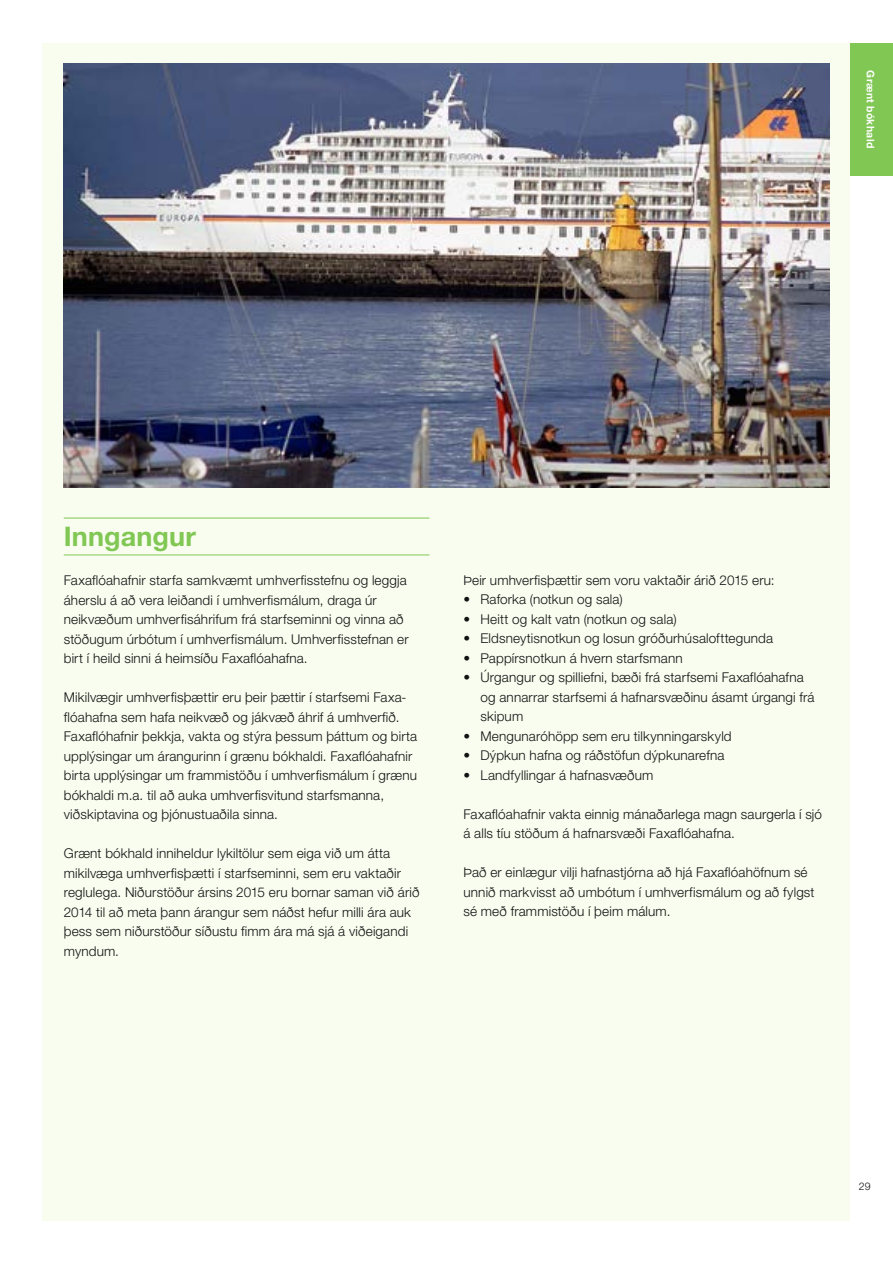
<style>
.page{position:relative;width:893px;height:1263px;background:#fff}
.page>*{position:absolute;margin:0;border:0;box-sizing:border-box;transform-origin:0 0}
.t1{font:700 27px "Helvetica Neue LT Std";letter-spacing:.005em;color:#81c754}
.t2{font:300 13.5px/19.5px "Helvetica Neue LT Std";letter-spacing:.01em;color:#111212}
.t3{font:700 10.5px "Helvetica Neue LT Std";letter-spacing:.03em;color:#fff}
.t4{font:300 10.5px "Helvetica Neue LT Std";color:#111212}
</style>
<div class="page">
<div style="left:43px;top:43px;width:807px;height:1177px;background:#f8fdef"></div>
<div style="left:850px;top:43px;width:43px;height:133px;background:#81c754"></div>
<hr style="left:64px;top:518px;width:365px;height:1px;background:#81c754">
<hr style="left:64px;top:555px;width:365px;height:1px;background:#81c754">
<img style="left:64px;top:64px;width:765px;height:424px">
<p class="t3" style="left:877px;top:70px;width:79px;rotate:90deg">Grænt bókhald</p>
<h1 class="t1" style="left:64px;top:520px;width:134px">Inngangur</h1>
<p class="t2" style="left:64px;top:570px;width:346px">Faxaflóahafnir starfa samkvæmt umhverfisstefnu og leggja áherslu á að vera leiðandi í umhverfismálum, draga úr neikvæðum umhverfisáhrifum frá starfseminni og vinna að stöðugum úrbótum í umhverfismálum. Umhverfisstefnan er birt í heild sinni á heimsíðu Faxaflóahafna.</p>
<p class="t2" style="left:64px;top:687px;width:355px">Mikilvægir umhverfisþættir eru þeir þættir í starfsemi Faxa&shy;flóahafna sem hafa neikvæð og jákvæð áhrif á umhverfið.<br>Faxaflóhafnir þekkja, vakta og stýra þessum þáttum og birta upplýsingar um árangurinn í grænu bókhaldi. Faxaflóahafnir birta upplýsingar um frammistöðu í umhverfismálum í grænu bókhaldi m.a. til að auka umhverfisvitund starfsmanna, viðskiptavina og þjónustuaðila sinna.</p>
<p class="t2" style="left:64px;top:843px;width:357px">Grænt bókhald inniheldur lykiltölur sem eiga við um átta mikilvæga umhverfisþætti í starfseminni, sem eru vaktaðir reglulega. Niðurstöður ársins 2015 eru bornar saman við árið 2014 til að meta þann árangur sem náðst hefur milli ára auk þess sem niðurstöður síðustu fimm ára má sjá á viðeigandi myndum.</p>
<p class="t2" style="left:463px;top:570px;width:313px">Þeir umhverfisþættir sem voru vaktaðir árið 2015 eru:</p>
<p class="t2" style="left:463px;top:590px;width:161px">• Raforka (notkun og sala)</p>
<p class="t2" style="left:463px;top:609px;width:215px">• Heitt og kalt vatn (notkun og sala)</p>
<p class="t2" style="left:463px;top:629px;width:311px">• Eldsneytisnotkun og losun gróðurhúsalofttegunda</p>
<p class="t2" style="left:463px;top:648px;width:221px">• Pappírsnotkun á hvern starfsmann</p>
<p class="t2" style="left:480px;top:668px;width:336px;text-indent:-17px">• Úrgangur og spilliefni, bæði frá starfsemi Faxaflóahafna og annarrar starfsemi á hafnarsvæðinu ásamt úrgangi frá skipum</p>
<p class="t2" style="left:463px;top:726px;width:270px">• Mengunaróhöpp sem eru tilkynningarskyld</p>
<p class="t2" style="left:463px;top:746px;width:262px">• Dýpkun hafna og ráðstöfun dýpkunarefna</p>
<p class="t2" style="left:463px;top:765px;width:192px">• Landfyllingar á hafnasvæðum</p>
<p class="t2" style="left:463px;top:804px;width:360px">Faxaflóahafnir vakta einnig mánaðarlega magn saurgerla í sjó á alls tíu stöðum á hafnarsvæði Faxaflóahafna.</p>
<p class="t2" style="left:463px;top:863px;width:353px">Það er einlægur vilji hafnastjórna að hjá Faxaflóahöfnum sé unnið markvisst að umbótum í umhverfismálum og að fylgst sé með frammistöðu í þeim málum.</p>
<p class="t4" style="left:859px;top:1179px;width:13px">29</p>
</div>
